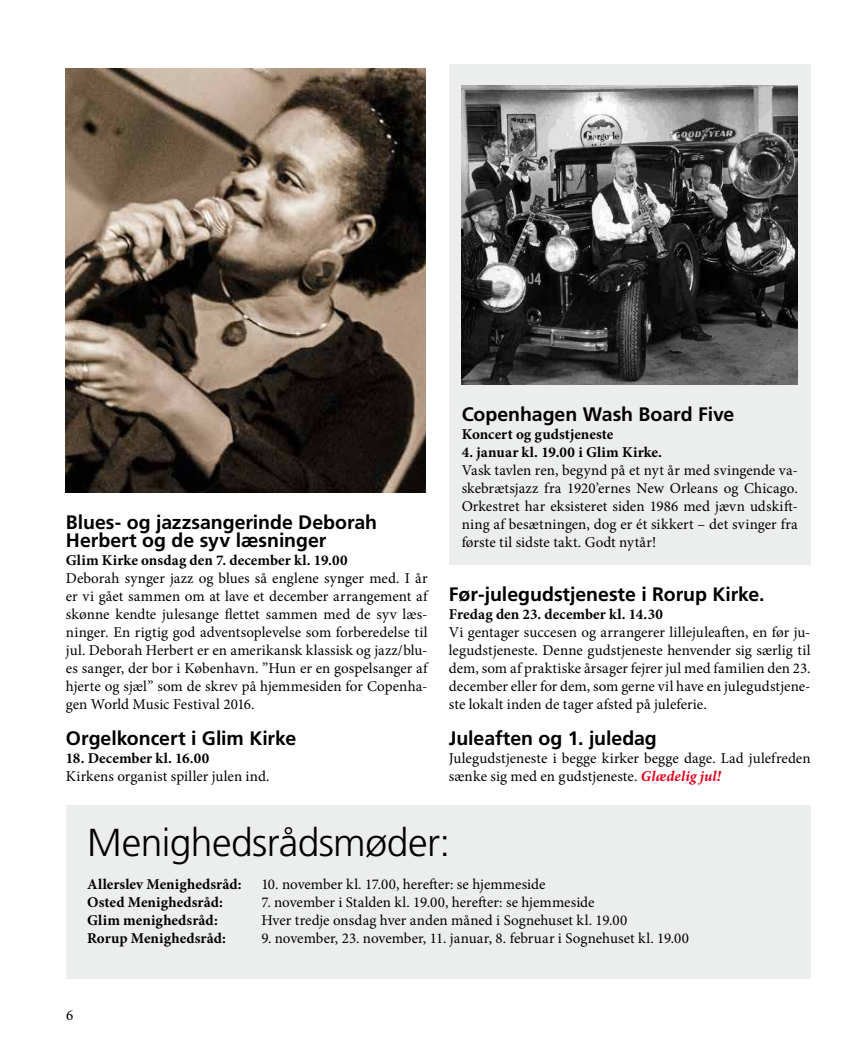
<style>
.page{position:relative;width:851px;height:1063px;background:#fff}
.page>*{position:absolute;margin:0;border:0;box-sizing:border-box;transform-origin:0 0}
.t1{font:300 39px "Frutiger LT Std";letter-spacing:-.015em;color:#000}
.t2{font:700 19.5px/18px "Frutiger LT Std";letter-spacing:-.005em;color:#000}
.t3{font:15px/18px "Minion Pro";color:#000;text-align:justify}
.t4{font:700 15px "Minion Pro";letter-spacing:.005em;color:#000}
.s1{font-weight:700;font-style:italic;color:#e2001a}
</style>
<div class="page">
<img style="left:66px;top:68px;width:359px;height:425px">
<div style="left:449px;top:64px;width:361px;height:501px;background:#eceded"></div>
<img style="left:461px;top:85px;width:336px;height:300px">
<div style="left:66px;top:806px;width:744px;height:173px;background:#eceded"></div>
<h2 class="t2" style="left:66px;top:513px;width:312px">Blues- og jazzsangerinde Deborah<br>Herbert og de syv læsninger</h2>
<p class="t4" style="left:66px;top:550px;width:283px">Glim Kirke onsdag den 7. december kl. 19.00</p>
<p class="t3" style="left:66px;top:569px;width:363px">Deborah synger jazz og blues så englene synger med. I år er vi gået sammen om at lave et december arrangement af skønne kendte julesange flettet sammen med de syv læs&shy;ninger. En rigtig god adventsoplevelse som forberedelse til jul. Deborah Herbert er en amerikansk klassisk og jazz/blu&shy;es sanger, der bor i København. ”Hun er en gospelsanger af hjerte og sjæl” som de skrev på hjemmesiden for Copenha&shy;gen World Music Festival 2016.</p>
<h2 class="t2" style="left:66px;top:729px;width:232px">Orgelkoncert i Glim Kirke</h2>
<p class="t4" style="left:66px;top:748px;width:145px">18. December kl. 16.00</p>
<p class="t3" style="left:66px;top:767px;width:205px">Kirkens organist spiller julen ind.</p>
<h2 class="t2" style="left:461px;top:405px;width:274px">Copenhagen Wash Board Five</h2>
<p class="t4" style="left:461px;top:424px;width:153px">Koncert og gudstjeneste</p>
<p class="t4" style="left:461px;top:442px;width:202px">4. januar kl. 19.00 i Glim Kirke.</p>
<p class="t3" style="left:461px;top:461px;width:337px">Vask tavlen ren, begynd på et nyt år med svingende va&shy;skebrætsjazz fra 1920’ernes New Orleans og Chicago.<br>Orkestret har eksisteret siden 1986 med jævn udskift&shy;ning af besætningen, dog er ét sikkert – det svinger fra første til sidste takt. Godt nytår!</p>
<h2 class="t2" style="left:449px;top:585px;width:317px">Før-julegudstjeneste i Rorup Kirke.</h2>
<p class="t4" style="left:449px;top:604px;width:215px">Fredag den 23. december kl. 14.30</p>
<p class="t3" style="left:449px;top:623px;width:363px">Vi gentager succesen og arrangerer lillejuleaften, en før ju&shy;legudstjeneste. Denne gudstjeneste henvender sig særlig til dem, som af praktiske årsager fejrer jul med familien den 23. december eller for dem, som gerne vil have en julegudstjene&shy;ste lokalt inden de tager afsted på juleferie.</p>
<h2 class="t2" style="left:449px;top:729px;width:209px">Juleaften og 1. juledag</h2>
<p class="t3" style="left:449px;top:749px;width:363px">Julegudstjeneste i begge kirker begge dage. Lad julefreden sænke sig med en gudstjeneste. <span class="s1">Glædelig jul!</span></p>
<h1 class="t1" style="left:87px;top:821px;width:364px">Menighedsrådsmøder:</h1>
<p class="t4" style="left:87px;top:874px;width:156px">Allerslev Menighedsråd:</p>
<p class="t3" style="left:261px;top:875px;width:285px">10. november kl. 17.00, herefter: se hjemmeside</p>
<p class="t4" style="left:87px;top:892px;width:137px">Osted Menighedsråd:</p>
<p class="t3" style="left:261px;top:893px;width:335px">7. november i Stalden kl. 19.00, herefter: se hjemmeside</p>
<p class="t4" style="left:87px;top:910px;width:132px">Glim menighedsråd:</p>
<p class="t3" style="left:261px;top:911px;width:367px">Hver tredje onsdag hver anden måned i Sognehuset kl. 19.00</p>
<p class="t4" style="left:87px;top:928px;width:140px">Rorup Menighedsråd:</p>
<p class="t3" style="left:261px;top:929px;width:429px">9. november, 23. november, 11. januar, 8. februar i Sognehuset kl. 19.00</p>
<p class="t3" style="left:66px;top:1007px;width:9px">6</p>
</div>
